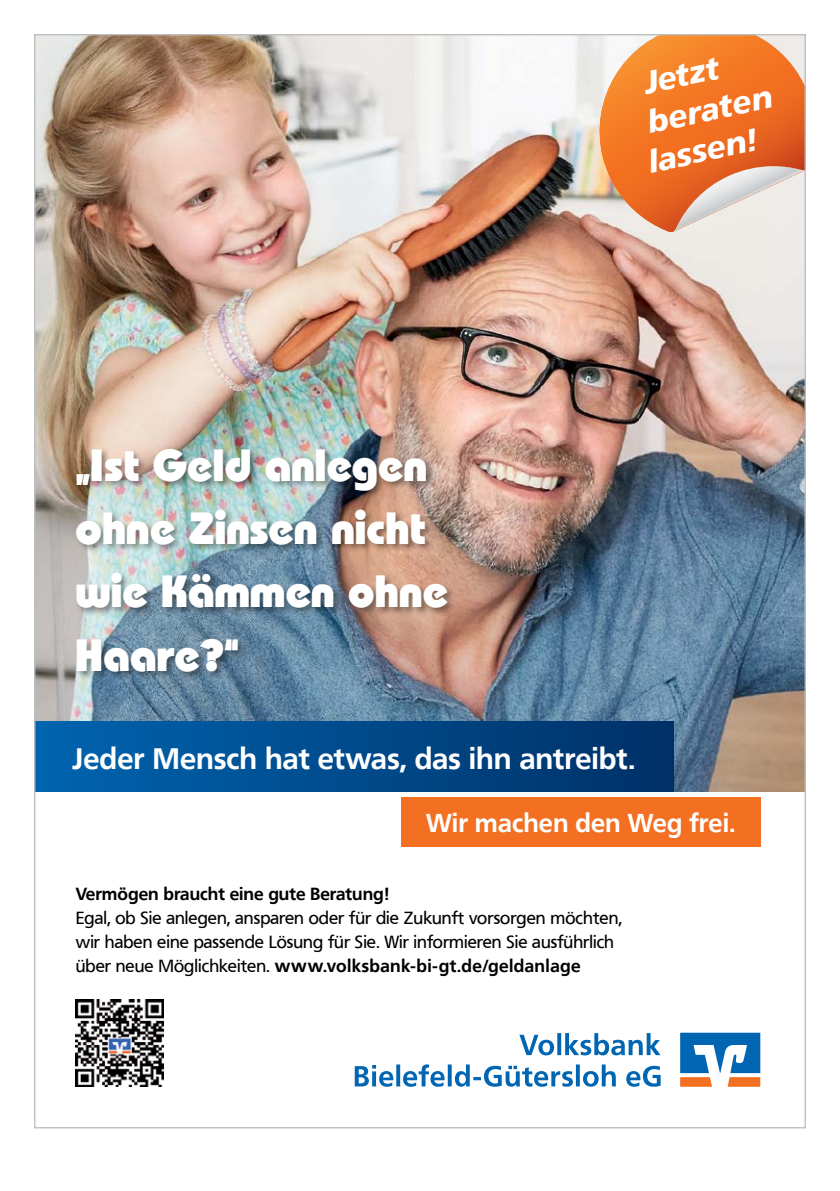
<style>
.page{position:relative;width:840px;height:1191px;background:#fff}
.page>*{position:absolute;margin:0;border:0;box-sizing:border-box;transform-origin:0 0}
.t1{font:47.4px/63.4px "Dessau Poster Baltic Heavy";letter-spacing:.015em;color:#fff}
.t2{font:italic 700 31.2px/39px "Frutiger VR";color:#fff}
.t3{font:700 29.4px "Frutiger VR";color:#fff}
.t4{font:700 25.8px "Frutiger VR";color:#fff}
.t5{font:17.4px/23.8px "Frutiger VR";color:#000}
.t6{font:700 17.4px "Frutiger VR";color:#000}
.s1{font-weight:700}
</style>
<div class="page">
<img style="left:37px;top:36px;width:766px;height:755px">
<div style="left:401px;top:797px;width:358px;height:50px;background:#f36f21"></div>
<div style="left:34px;top:722px;width:639px;height:69px;background:linear-gradient(to right,#0064b0,#003067)"></div>
<svg style="left:584px;top:36px;width:219px;height:196px;background:#ee8b4b"></svg>
<svg style="left:672px;top:164px;width:131px;height:68px;background:#e5c1af"></svg>
<svg style="left:354px;top:1033px;width:306px;height:53px"></svg>
<svg style="left:680px;top:1032px;width:79px;height:54px"></svg>
<div style="left:75px;top:447px;width:381px;height:233px;background:#000;opacity:.4"></div>
<img style="left:76px;top:999px;width:87px;height:87px">
<h1 class="t1" style="left:76px;top:437px;width:373px">„Ist Geld anlegen ohne Zinsen nicht wie Kämmen ohne<br>Haare?“</h1>
<h2 class="t2" style="left:628px;top:67px;width:136px;text-indent:12px;rotate:-12deg">Jetzt beraten lassen!</h2>
<h3 class="t3" style="left:72px;top:740px;width:564px">Jeder Mensch hat etwas, das ihn antreibt.</h3>
<h3 class="t4" style="left:426px;top:807px;width:310px">Wir machen den Weg frei.</h3>
<p class="t6" style="left:76px;top:883px;width:314px">Vermögen braucht eine gute Beratung!</p>
<p class="t5" style="left:76px;top:906px;width:547px">Egal, ob Sie anlegen, ansparen oder für die Zukunft vorsorgen möchten, wir haben eine passende Lösung für Sie. Wir informieren Sie ausführlich über neue Möglichkeiten. <span class="s1">www.volksbank-bi-gt.de/geldanlage</span></p>
</div>
